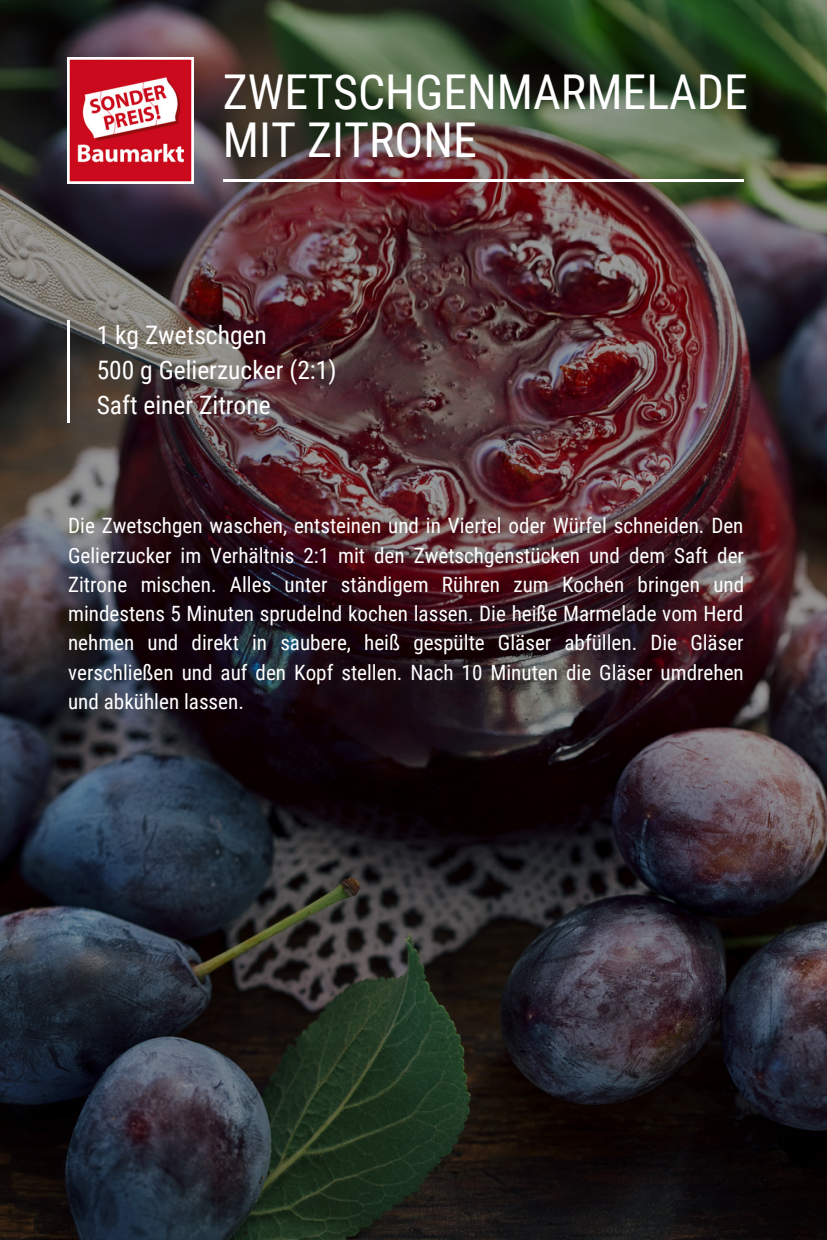
<style>
.page{position:relative;width:827px;height:1240px;background:#fff}
.page>*{position:absolute;margin:0;border:0;box-sizing:border-box;transform-origin:0 0}
.t1{font:48px "Roboto Condensed";color:#fff}
.t2{font:25.5px "Roboto Condensed";color:#fff}
.t3{font:21.15px/29.2px "Roboto Condensed";color:#fff;text-align:justify}
</style>
<div class="page">
<img style="left:0;top:0;width:827px;height:1240px">
<hr style="left:67px;top:320px;width:3px;height:102px;background:#fff">
<hr style="left:223px;top:180px;width:521px;height:2px;background:#fff">
<img style="left:68px;top:57px;width:126px;height:126px">
<p class="t1" style="left:223px;top:64px;width:527px">ZWETSCHGENMARMELADE</p>
<p class="t1" style="left:223px;top:113px;width:256px">MIT ZITRONE</p>
<p class="t2" style="left:97px;top:320px;width:172px">1 kg Zwetschgen</p>
<p class="t2" style="left:97px;top:355px;width:241px">500 g Gelierzucker (2:1)</p>
<p class="t2" style="left:97px;top:390px;width:175px">Saft einer Zitrone</p>
<p class="t3" style="left:68px;top:511px;width:678px">Die Zwetschgen waschen, entsteinen und in Viertel oder Würfel schneiden. Den Gelierzucker im Verhältnis 2:1 mit den Zwetschgenstücken und dem Saft der Zitrone mischen. Alles unter ständigem Rühren zum Kochen bringen und mindestens 5 Minuten sprudelnd kochen lassen. Die heiße Marmelade vom Herd nehmen und direkt in saubere, heiß gespülte Gläser abfüllen. Die Gläser verschließen und auf den Kopf stellen. Nach 10 Minuten die Gläser umdrehen und abkühlen lassen.</p>
</div>
